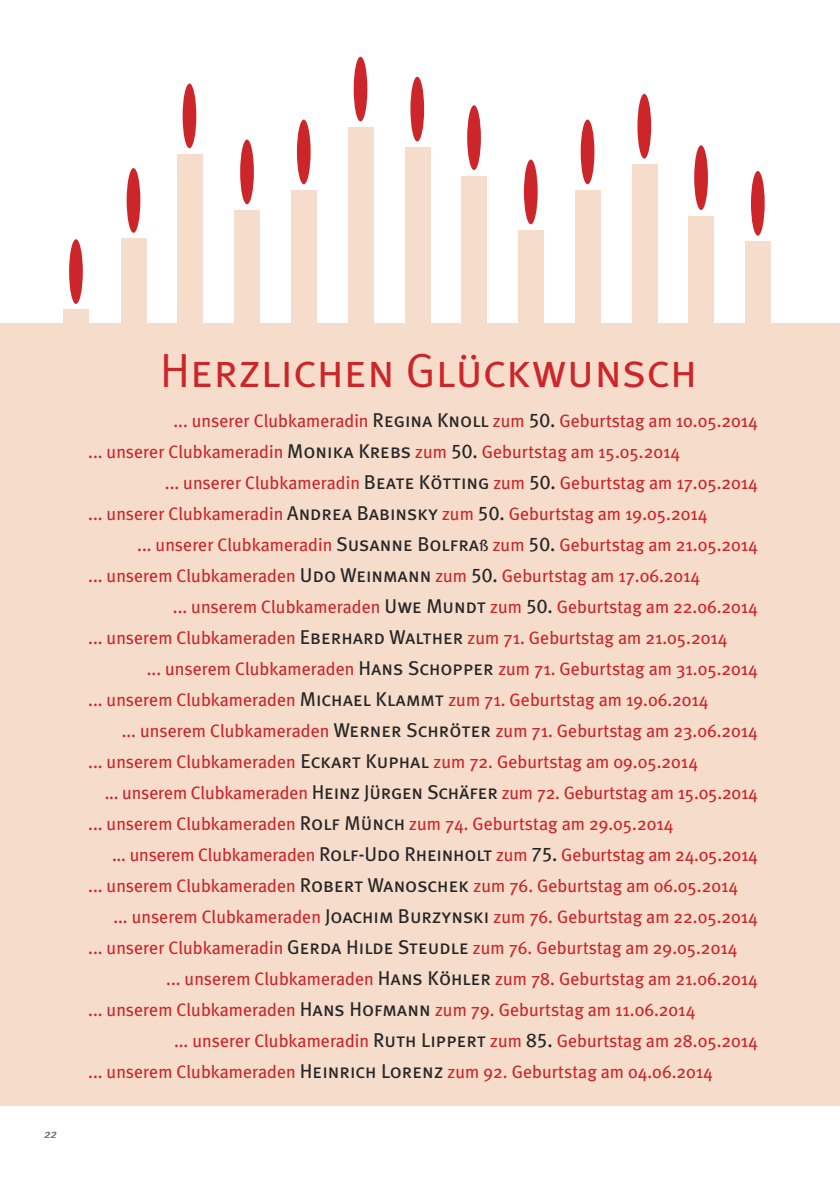
<style>
.page{position:relative;width:840px;height:1191px;background:#fff}
.page>*{position:absolute;margin:0;border:0;box-sizing:border-box;transform-origin:0 0}
.t1{font:48px "Meta Plus Normal Caps";color:#cc262b}
.t2{font:18px "Meta Plus";color:#cc262b}
.t3{font:italic 12px "Meta Plus";color:#7d7d7d}
.s1{font-family:"Meta Plus Book Caps";font-size:20px;color:#272627}
.s2{font-size:16px;color:#272627}
</style>
<div class="page">
<div style="left:121px;top:238px;width:25px;height:141px;background:#f6ddcb"></div>
<div style="left:127px;top:168px;width:13px;height:65px;background:#cc262b;border-radius:50%"></div>
<div style="left:63px;top:310px;width:26px;height:141px;background:#f6ddcb"></div>
<div style="left:69px;top:239px;width:14px;height:65px;background:#cc262b;border-radius:50%"></div>
<div style="left:177px;top:154px;width:25px;height:223px;background:#f6ddcb"></div>
<div style="left:182px;top:84px;width:14px;height:64px;background:#cc262b;border-radius:50%"></div>
<div style="left:234px;top:210px;width:26px;height:188px;background:#f6ddcb"></div>
<div style="left:240px;top:139px;width:14px;height:65px;background:#cc262b;border-radius:50%"></div>
<div style="left:291px;top:190px;width:25px;height:188px;background:#f6ddcb"></div>
<div style="left:297px;top:120px;width:13px;height:64px;background:#cc262b;border-radius:50%"></div>
<div style="left:348px;top:127px;width:25px;height:259px;background:#f6ddcb"></div>
<div style="left:353px;top:57px;width:14px;height:64px;background:#cc262b;border-radius:50%"></div>
<div style="left:404px;top:147px;width:26px;height:230px;background:#f6ddcb"></div>
<div style="left:410px;top:77px;width:14px;height:64px;background:#cc262b;border-radius:50%"></div>
<div style="left:461px;top:176px;width:25px;height:211px;background:#f6ddcb"></div>
<div style="left:467px;top:105px;width:13px;height:65px;background:#cc262b;border-radius:50%"></div>
<div style="left:518px;top:230px;width:25px;height:188px;background:#f6ddcb"></div>
<div style="left:523px;top:159px;width:14px;height:65px;background:#cc262b;border-radius:50%"></div>
<div style="left:574px;top:190px;width:26px;height:188px;background:#f6ddcb"></div>
<div style="left:580px;top:120px;width:14px;height:64px;background:#cc262b;border-radius:50%"></div>
<div style="left:631px;top:164px;width:26px;height:221px;background:#f6ddcb"></div>
<div style="left:637px;top:94px;width:13px;height:65px;background:#cc262b;border-radius:50%"></div>
<div style="left:688px;top:216px;width:25px;height:187px;background:#f6ddcb"></div>
<div style="left:693px;top:145px;width:14px;height:65px;background:#cc262b;border-radius:50%"></div>
<div style="left:744px;top:241px;width:26px;height:188px;background:#f6ddcb"></div>
<div style="left:750px;top:171px;width:14px;height:65px;background:#cc262b;border-radius:50%"></div>
<div style="left:0;top:323px;width:839px;height:782px;background:#f6ddcb"></div>
<p class="t3" style="left:44px;top:1126px;width:14px">22</p>
<h1 class="t1" style="left:160px;top:342px;width:538px">Herzlichen Glückwunsch</h1>
<p class="t2" style="left:173px;top:410px;width:585px">... unserer Clubkameradin <span class="s1">Regina Knoll</span> zum <span class="s1">50.</span> Geburtstag am 10.05.2014</p>
<p class="t2" style="left:88px;top:441px;width:593px">... unserer Clubkameradin <span class="s1">Monika Krebs</span> zum <span class="s1">50.</span> Geburtstag am 15.05.2014</p>
<p class="t2" style="left:165px;top:472px;width:594px">... unserer Clubkameradin <span class="s1">Beate Kötting</span> zum <span class="s1">50.</span> Geburtstag am 17.05.2014</p>
<p class="t2" style="left:88px;top:503px;width:620px">... unserer Clubkameradin <span class="s1">Andrea Babinsky</span> zum <span class="s1">50.</span> Geburtstag am 19.05.2014</p>
<p class="t2" style="left:137px;top:534px;width:622px">... unserer Clubkameradin <span class="s1">Susanne Bolfra</span><span class="s2">ß</span> zum <span class="s1">50.</span> Geburtstag am 21.05.2014</p>
<p class="t2" style="left:88px;top:565px;width:613px">... unserem Clubkameraden <span class="s1">Udo Weinmann</span> zum <span class="s1">50.</span> Geburtstag am 17.06.2014</p>
<p class="t2" style="left:173px;top:596px;width:586px">... unserem Clubkameraden <span class="s1">Uwe Mundt</span> zum <span class="s1">50.</span> Geburtstag am 22.06.2014</p>
<p class="t2" style="left:88px;top:627px;width:640px">... unserem Clubkameraden <span class="s1">Eberhard Walther</span> zum 71. Geburtstag am 21.05.2014</p>
<p class="t2" style="left:147px;top:658px;width:612px">... unserem Clubkameraden <span class="s1">Hans Schopper</span> zum 71. Geburtstag am 31.05.2014</p>
<p class="t2" style="left:88px;top:689px;width:621px">... unserem Clubkameraden <span class="s1">Michael Klammt</span> zum 71. Geburtstag am 19.06.2014</p>
<p class="t2" style="left:122px;top:720px;width:637px">... unserem Clubkameraden <span class="s1">Werner Schröter</span> zum 71. Geburtstag am 23.06.2014</p>
<p class="t2" style="left:88px;top:751px;width:611px">... unserem Clubkameraden <span class="s1">Eckart Kuphal</span> zum 72. Geburtstag am 09.05.2014</p>
<p class="t2" style="left:105px;top:782px;width:654px">... unserem Clubkameraden <span class="s1">Heinz Jürgen Schäfer</span> zum 72. Geburtstag am 15.05.2014</p>
<p class="t2" style="left:88px;top:813px;width:586px">... unserem Clubkameraden <span class="s1">Rolf Münch</span> zum 74. Geburtstag am 29.05.2014</p>
<p class="t2" style="left:112px;top:844px;width:647px">... unserem Clubkameraden <span class="s1">Rolf-Udo Rheinholt</span> zum <span class="s1">75.</span> Geburtstag am 24.05.2014</p>
<p class="t2" style="left:88px;top:875px;width:651px">... unserem Clubkameraden <span class="s1">Robert Wanoschek</span> zum 76. Geburtstag am 06.05.2014</p>
<p class="t2" style="left:113px;top:906px;width:645px">... unserem Clubkameraden <span class="s1">Joachim Burzynski</span> zum 76. Geburtstag am 22.05.2014</p>
<p class="t2" style="left:88px;top:937px;width:650px">... unserer Clubkameradin <span class="s1">Gerda Hilde Steudle</span> zum 76. Geburtstag am 29.05.2014</p>
<p class="t2" style="left:166px;top:968px;width:593px">... unserem Clubkameraden <span class="s1">Hans Köhler</span> zum 78. Geburtstag am 21.06.2014</p>
<p class="t2" style="left:88px;top:999px;width:608px">... unserem Clubkameraden <span class="s1">Hans Hofmann</span> zum 79. Geburtstag am 11.06.2014</p>
<p class="t2" style="left:174px;top:1030px;width:585px">... unserer Clubkameradin <span class="s1">Ruth Lippert</span> zum <span class="s1">85.</span> Geburtstag am 28.05.2014</p>
<p class="t2" style="left:88px;top:1061px;width:626px">... unserem Clubkameraden <span class="s1">Heinrich Lorenz</span> zum 92. Geburtstag am 04.06.2014</p>
</div>
